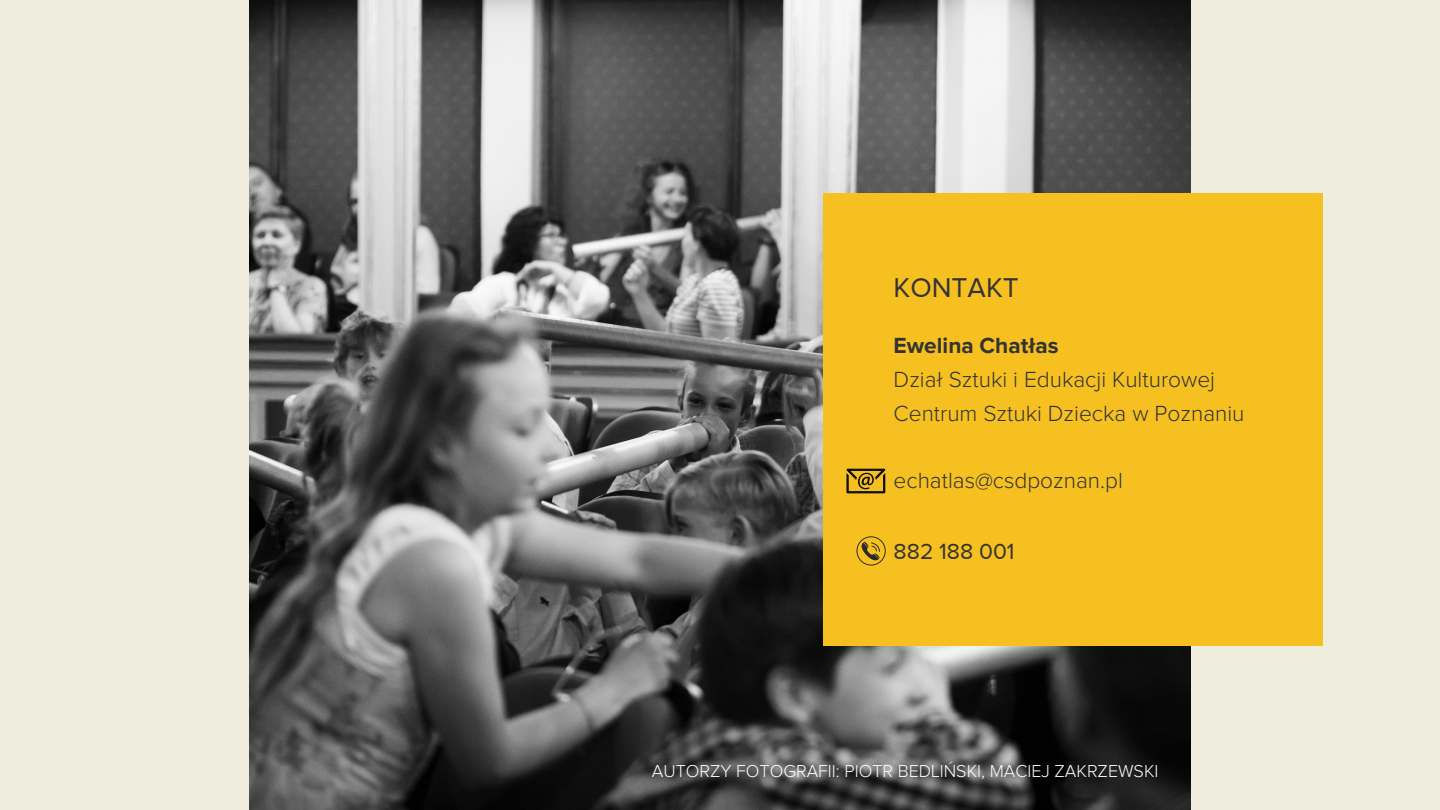
<style>
.page{position:relative;width:1440px;height:810px;background:#efeddd}
.page>*{position:absolute;margin:0;border:0;box-sizing:border-box;transform-origin:0 0}
.t1{font:28px "Proxima Nova";color:#333}
.t2{font:300 22.7px "Proxima Nova";color:#333}
.t3{font:700 22.7px "Proxima Nova";color:#333}
.t4{font:22.7px "Proxima Nova";color:#333}
.t5{font:300 17.9px "Proxima Nova";color:#fdfdfd}
</style>
<div class="page">
<img style="left:250px;top:0;width:940px;height:810px">
<div style="left:824px;top:194px;width:499px;height:452px;background:#f6c020"></div>
<svg style="left:856px;top:536px;width:30px;height:30px"></svg>
<svg style="left:846px;top:469px;width:39px;height:24px"></svg>
<p class="t1" style="left:894px;top:272px;width:127px">KONTAKT</p>
<p class="t3" style="left:894px;top:336px;width:166px">Ewelina Chatłas</p>
<p class="t2" style="left:894px;top:369px;width:323px">Dział Sztuki i Edukacji Kulturowej</p>
<p class="t2" style="left:894px;top:403px;width:352px">Centrum Sztuki Dziecka w Poznaniu</p>
<p class="t2" style="left:894px;top:471px;width:231px">echatlas@csdpoznan.pl</p>
<p class="t4" style="left:894px;top:539px;width:122px">882 188 001</p>
<p class="t5" style="left:652px;top:763px;width:508px">AUTORZY FOTOGRAFII: PIOTR BEDLIŃSKI, MACIEJ ZAKRZEWSKI</p>
</div>
